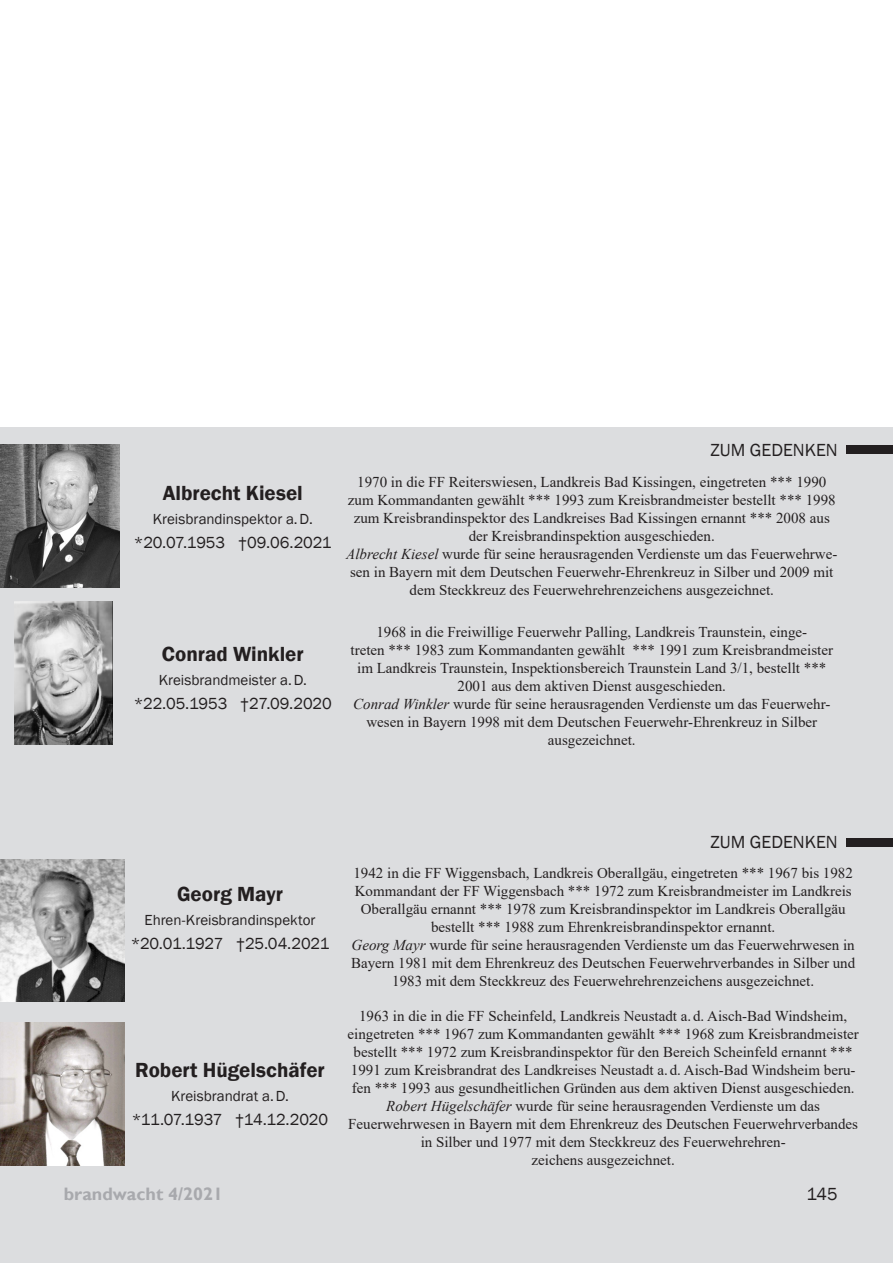
<style>
.page{position:relative;width:893px;height:1263px;background:#fff}
.page>*{position:absolute;margin:0;border:0;box-sizing:border-box;transform-origin:0 0}
.Zum_Gedenken_Name_Da{font:600 21px "Franklin Gothic";color:#231f20}
.Untertitel_Kopie{font:18px "Franklin Gothic";color:#231f20}
.t1{font:700 18px "Gill Sans";color:#a8a9ad}
.Zum_Gedenken_Name_Da-2{font:16.5px "Franklin Gothic";letter-spacing:-.01em;color:#231f20}
.Zum_Gedenken_Name_Da-3{font:15px/18px "Times New Roman";color:#231f20;text-align:center}
.Zum_Gedenken_Name_Da-4{font:15px "Franklin Gothic";color:#231f20}
.s1{font-style:italic}
</style>
<div class="page">
<div style="left:0;top:427px;width:893px;height:836px;background:#dcdddf"></div>
<div style="left:846px;top:838px;width:47px;height:8px;background:#231f20"></div>
<img style="left:0;top:1023px;width:125px;height:143px">
<img style="left:0;top:859px;width:125px;height:143px">
<div style="left:846px;top:445px;width:47px;height:9px;background:#231f20"></div>
<img style="left:0;top:445px;width:119px;height:143px">
<img style="left:15px;top:601px;width:98px;height:143px">
<p class="Zum_Gedenken_Name_Da" style="left:163px;top:480px;width:141px">Albrecht Kiesel</p>
<p class="Zum_Gedenken_Name_Da-4" style="left:153px;top:509px;width:161px">Kreisbrandinspektor a.D.</p>
<p class="Zum_Gedenken_Name_Da-2" style="left:134px;top:532px;width:199px">*20.07.1953 †09.06.2021</p>
<p class="Zum_Gedenken_Name_Da" style="left:162px;top:641px;width:143px">Conrad Winkler</p>
<p class="Zum_Gedenken_Name_Da-4" style="left:159px;top:671px;width:150px">Kreisbrandmeister a.D.</p>
<p class="Zum_Gedenken_Name_Da-2" style="left:134px;top:693px;width:199px">*22.05.1953 †27.09.2020</p>
<p class="Untertitel_Kopie" style="left:710px;top:439px;width:129px">ZUM GEDENKEN</p>
<p class="Zum_Gedenken_Name_Da-3" style="left:348px;top:472px;width:489px">1970 in die FF Reiterswiesen, Landkreis Bad Kissingen, eingetreten *** 1990 zum Kommandanten gewählt *** 1993 zum Kreisbrandmeister bestellt *** 1998 zum Kreisbrandinspektor des Landkreises Bad Kissingen ernannt *** 2008 aus der Kreisbrandinspektion ausgeschieden.</p>
<p class="Zum_Gedenken_Name_Da-3" style="left:346px;top:544px;width:493px"><span class="s1">Albrecht Kiesel</span> wurde für seine herausragenden Verdienste um das Feuerwehrwe&shy;sen in Bayern mit dem Deutschen Feuerwehr-Ehrenkreuz in Silber und 2009 mit dem Steckkreuz des Feuerwehrehrenzeichens ausgezeichnet.</p>
<p class="Zum_Gedenken_Name_Da-3" style="left:351px;top:622px;width:484px">1968 in die Freiwillige Feuerwehr Palling, Landkreis Traunstein, einge-<br>treten *** 1983 zum Kommandanten gewählt *** 1991 zum Kreisbrandmeister im Landkreis Traunstein, Inspektionsbereich Traunstein Land 3/1, bestellt *** 2001 aus dem aktiven Dienst ausgeschieden.</p>
<p class="Zum_Gedenken_Name_Da-3" style="left:353px;top:694px;width:479px"><span class="s1">Conrad Winkler</span> wurde für seine herausragenden Verdienste um das Feuerwehr&shy;wesen in Bayern 1998 mit dem Deutschen Feuerwehr-Ehrenkreuz in Silber ausgezeichnet.</p>
<p class="Zum_Gedenken_Name_Da" style="left:177px;top:881px;width:107px">Georg Mayr</p>
<p class="Zum_Gedenken_Name_Da-4" style="left:145px;top:911px;width:172px">Ehren-Kreisbrandinspektor</p>
<p class="Zum_Gedenken_Name_Da-2" style="left:131px;top:933px;width:200px">*20.01.1927 †25.04.2021</p>
<p class="Zum_Gedenken_Name_Da" style="left:135px;top:1056px;width:191px">Robert Hügelschäfer</p>
<p class="Zum_Gedenken_Name_Da-4" style="left:171px;top:1086px;width:119px">Kreisbrandrat a.D.</p>
<p class="Zum_Gedenken_Name_Da-2" style="left:132px;top:1109px;width:198px">*11.07.1937 †14.12.2020</p>
<p class="Untertitel_Kopie" style="left:710px;top:831px;width:129px">ZUM GEDENKEN</p>
<p class="Zum_Gedenken_Name_Da-3" style="left:353px;top:864px;width:501px">1942 in die FF Wiggensbach, Landkreis Oberallgäu, eingetreten *** 1967 bis 1982<br>Kommandant der FF Wiggensbach *** 1972 zum Kreisbrandmeister im Landkreis Oberallgäu ernannt *** 1978 zum Kreisbrandinspektor im Landkreis Oberallgäu bestellt *** 1988 zum Ehrenkreisbrandinspektor ernannt.</p>
<p class="Zum_Gedenken_Name_Da-3" style="left:351px;top:936px;width:506px"><span class="s1">Georg Mayr</span> wurde für seine herausragenden Verdienste um das Feuerwehrwesen in<br>Bayern 1981 mit dem Ehrenkreuz des Deutschen Feuerwehrverbandes in Silber und<br>1983 mit dem Steckkreuz des Feuerwehrehrenzeichens ausgezeichnet.</p>
<p class="Zum_Gedenken_Name_Da-3" style="left:348px;top:1006px;width:513px">1963 in die in die FF Scheinfeld, Landkreis Neustadt a.d. Aisch-Bad Windsheim, eingetreten *** 1967 zum Kommandanten gewählt *** 1968 zum Kreisbrandmeister bestellt *** 1972 zum Kreisbrandinspektor für den Bereich Scheinfeld ernannt *** 1991 zum Kreisbrandrat des Landkreises Neustadt a.d. Aisch-Bad Windsheim beru&shy;fen *** 1993 aus gesundheitlichen Gründen aus dem aktiven Dienst ausgeschieden.</p>
<p class="Zum_Gedenken_Name_Da-3" style="left:348px;top:1096px;width:511px"><span class="s1">Robert Hügelschäfer</span> wurde für seine herausragenden Verdienste um das Feuerwehrwesen in Bayern mit dem Ehrenkreuz des Deutschen Feuerwehrverbandes in Silber und 1977 mit dem Steckkreuz des Feuerwehrehren-<br>zeichens ausgezeichnet.</p>
<p class="t1" style="left:64px;top:1183px;width:161px">brandwacht 4/2021</p>
<p class="Untertitel_Kopie" style="left:807px;top:1182px;width:33px">145</p>
</div>
